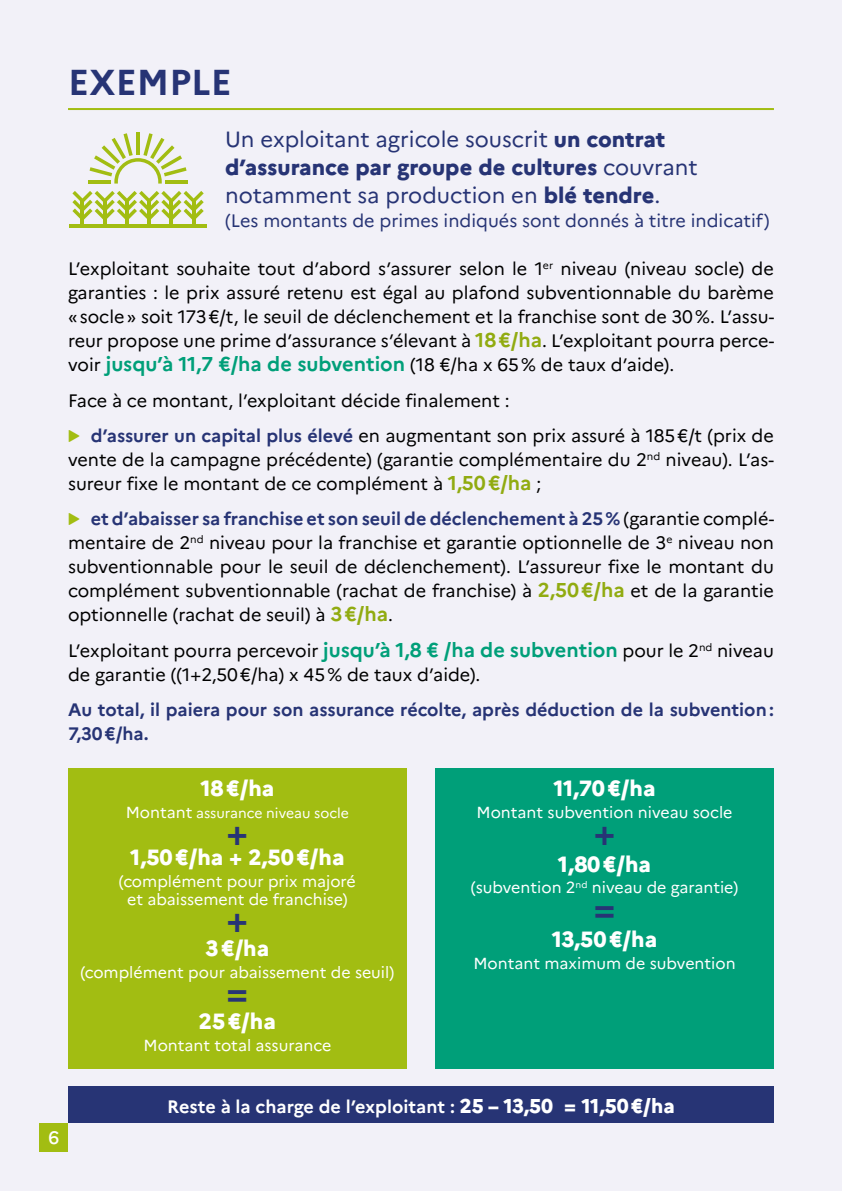
<style>
.page{position:relative;width:842px;height:1191px;background:#f2f1f8}
.page>*{position:absolute;margin:0;border:0;box-sizing:border-box;transform-origin:0 0}
.t1{font:700 36px "Marianne";color:#273475}
.t2{font:22px/28px "Marianne";color:#273475}
.t3{font:800 22px "Marianne";color:#fff}
.t4{font:18px/24px "Marianne";color:#000}
.t5{font:700 18px/24px "Marianne";color:#273475}
.t6{font:18px "Marianne";color:#273475}
.t7{font:700 18px "Marianne";color:#fff}
.t8{font:500 18px "Marianne";color:#fff}
.t9{font:16px/18px "Marianne";color:#fff;text-align:center}
.t10{font:14px "Marianne";color:#fff}
.s1{font-weight:800}
.s2{font-weight:700;font-size:20px;color:#91ab11}
.s3{font-weight:700;font-size:20px;color:#009f79}
.s4{font-weight:700;color:#273475}
.s5{font-size:16px}
.s6{font-weight:800;font-size:20px}
</style>
<div class="page">
<hr style="left:68px;top:108px;width:706px;height:2px;background:#a2bd12">
<hr style="left:69px;top:224px;width:138px;height:4px;background:#a2bd12">
<hr style="left:81px;top:201px;width:3px;height:25px;background:#a2bd12">
<hr style="left:103px;top:201px;width:3px;height:25px;background:#a2bd12">
<hr style="left:125px;top:201px;width:4px;height:25px;background:#a2bd12">
<hr style="left:147px;top:201px;width:4px;height:25px;background:#a2bd12">
<hr style="left:192px;top:201px;width:3px;height:25px;background:#a2bd12">
<svg style="left:72px;top:191px;width:132px;height:30px"></svg>
<hr style="left:170px;top:201px;width:3px;height:25px;background:#a2bd12">
<hr style="left:136px;top:132px;width:4px;height:23px;background:#a2bd12">
<hr style="left:88px;top:180px;width:23px;height:4px;background:#a2bd12">
<svg style="left:90px;top:133px;width:97px;height:51px"></svg>
<hr style="left:165px;top:180px;width:23px;height:4px;background:#a2bd12">
<div style="left:68px;top:768px;width:339px;height:300px;background:#a2bd12"></div>
<div style="left:68px;top:1087px;width:706px;height:36px;background:#273475"></div>
<div style="left:435px;top:768px;width:339px;height:300px;background:#009f79"></div>
<div style="left:40px;top:1123px;width:28px;height:28px;background:#a2bd12"></div>
<h1 class="t1" style="left:68px;top:60px;width:165px">EXEMPLE</h1>
<p class="t2" style="left:225px;top:125px;width:474px">Un exploitant agricole souscrit <span class="s1">un contrat d’assurance par groupe de cultures</span> couvrant notamment sa production en <span class="s1">blé tendre</span>.</p>
<p class="t6" style="left:225px;top:210px;width:546px">(Les montants de primes indiqués sont donnés à titre indicatif)</p>
<p class="t4" style="left:68px;top:257px;width:708px;text-align:justify">L’exploitant souhaite tout d’abord s’assurer selon le 1<sup>er</sup> niveau (niveau socle) de garanties : le prix assuré retenu est égal au plafond subventionnable du barème «socle» soit 173€/t, le seuil de déclenchement et la franchise sont de 30%. L’assu&shy;reur propose une prime d’assurance s’élevant à <span class="s2">18€/ha</span>. L’exploitant pourra perce&shy;voir <span class="s3">jusqu’à 11,7 €/ha de subvention</span> (18 €/ha x 65% de taux d’aide).</p>
<p class="t4" style="left:91px;top:382px;width:685px;line-height:35.4px;text-indent:-23px">Face à ce montant, l’exploitant décide finalement :<br><span class="s4">d’assurer un capital plus élevé</span> en augmentant son prix assuré à 185€/t (prix de</p>
<p class="t4" style="left:68px;top:447px;width:707px">vente de la campagne précédente) (garantie complémentaire du 2<sup>nd</sup> niveau). L’as&shy;sureur fixe le montant de ce complément à <span class="s2">1,50€/ha</span> ;</p>
<p class="t4" style="left:68px;top:507px;width:708px;text-align:justify;text-indent:23px"><span class="s4">et d’abaisser sa franchise et son seuil de déclenchement à 25%</span> (garantie complé&shy;mentaire de 2<sup>nd</sup> niveau pour la franchise et garantie optionnelle de 3<sup>e</sup> niveau non subventionnable pour le seuil de déclenchement). L’assureur fixe le montant du complément subventionnable (rachat de franchise) à <span class="s2">2,50€/ha</span> et de la garantie optionnelle (rachat de seuil) à <span class="s2">3€/ha</span>.</p>
<p class="t4" style="left:68px;top:638px;width:707px">L’exploitant pourra percevoir <span class="s3">jusqu’à 1,8 € /ha de subvention</span> pour le 2<sup>nd</sup> niveau de garantie ((1+2,50€/ha) x 45% de taux d’aide).</p>
<p class="t5" style="left:68px;top:697px;width:707px">Au total, il paiera pour son assurance récolte, après déduction de la subvention:<br>7,30€/ha.</p>
<p class="t3" style="left:200px;top:775px;width:75px">18€/ha</p>
<p class="t10" style="left:126px;top:804px;width:225px"><span class="s5">Montant</span> assurance niveau socle</p>
<h1 class="t1" style="left:227px;top:810px;width:23px">+</h1>
<p class="t3" style="left:130px;top:844px;width:216px">1,50€/ha + 2,50€/ha</p>
<p class="t9" style="left:119px;top:872px;width:238px">(complément pour prix majoré et abaissement de franchise)</p>
<h1 class="t1" style="left:227px;top:897px;width:23px">+</h1>
<p class="t3" style="left:206px;top:935px;width:65px">3€/ha</p>
<p class="t9" style="left:80px;top:963px;width:316px">(complément pour abaissement de seuil)</p>
<h1 class="t1" style="left:227px;top:970px;width:23px">=</h1>
<p class="t3" style="left:199px;top:1008px;width:79px">25€/ha</p>
<p class="t9" style="left:144px;top:1036px;width:189px">Montant total assurance</p>
<p class="t3" style="left:553px;top:775px;width:104px">11,70€/ha</p>
<p class="t9" style="left:476px;top:803px;width:257px">Montant subvention niveau socle</p>
<h1 class="t1" style="left:594px;top:810px;width:23px">+</h1>
<p class="t3" style="left:558px;top:850px;width:95px">1,80€/ha</p>
<p class="t9" style="left:471px;top:878px;width:269px">(subvention 2<sup>nd</sup> niveau de garantie)</p>
<h1 class="t1" style="left:594px;top:885px;width:23px">=</h1>
<p class="t3" style="left:552px;top:925px;width:107px">13,50€/ha</p>
<p class="t9" style="left:473px;top:954px;width:264px">Montant maximum de subvention</p>
<p class="t8" style="left:48px;top:1126px;width:12px">6</p>
<p class="t7" style="left:167px;top:1095px;width:509px">Reste à la charge de l’exploitant : <span class="s6">25 – 13,50 = 11,50€/ha</span></p>
</div>
